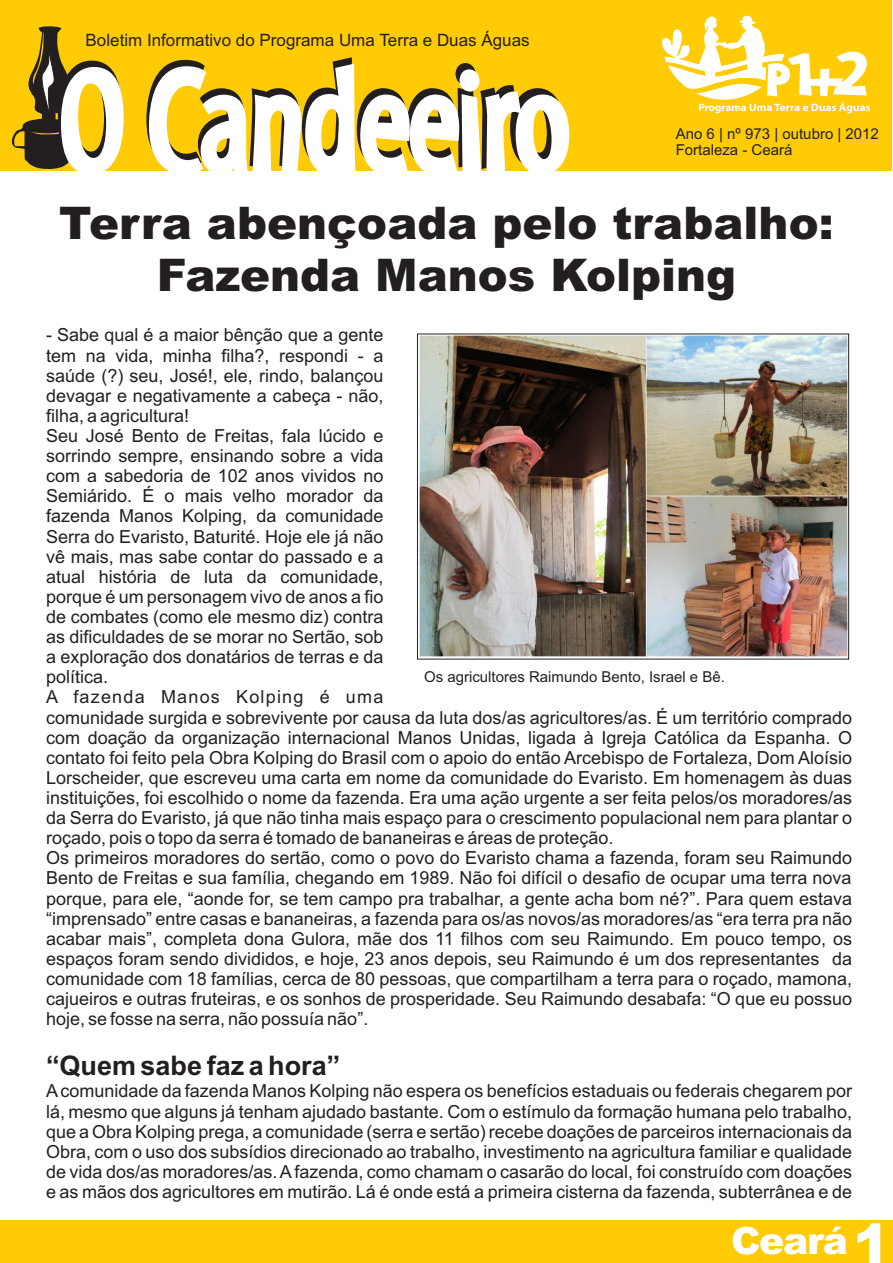
<style>
.page{position:relative;width:893px;height:1263px;background:#fff}
.page>*{position:absolute;margin:0;border:0;box-sizing:border-box;transform-origin:0 0}
.t1{font:900 55.5px "Arial";color:#fff}
.t2{font:900 45px/51.8px "Arial";color:#231f20;text-align:center}
.t3{font:900 37.5px "Arial";letter-spacing:-.03em;color:#fff}
.t4{font:700 27px "Arial";color:#231f20}
.t5{font:18px/20.1px "Arial";color:#231f20}
.t6{font:16.95px "Arial";color:#231f20}
.t7{font:15px/16.8px "Arial";color:#231f20}
</style>
<div class="page">
<div style="left:0;top:0;width:892px;height:170px;background:#ffcb04"></div>
<div style="left:0;top:1220px;width:893px;height:43px;background:#ffcb04"></div>
<div style="left:417px;top:334px;width:432px;height:325px;border:1px solid #231f20"></div>
<svg style="left:12px;top:26px;width:50px;height:143px"></svg>
<svg style="left:58px;top:57px;width:294px;height:112px"></svg>
<svg style="left:61px;top:64px;width:508px;height:107px"></svg>
<svg style="left:65px;top:69px;width:500px;height:102px"></svg>
<svg style="left:661px;top:15px;width:209px;height:98px"></svg>
<img style="left:420px;top:336px;width:427px;height:321px">
<p class="t6" style="left:86px;top:34px;width:446px">Boletim Informativo do Programa Uma Terra e Duas Águas</p>
<p class="t7" style="left:676px;top:126px;width:205px">Ano 6 | nº 973 | outubro | 2012<br>Fortaleza - Ceará</p>
<h2 class="t2" style="left:59px;top:202px;width:776px">Terra abençoada pelo trabalho:<br>Fazenda Manos Kolping</h2>
<p class="t5" style="left:46px;top:327px;width:808px">- Sabe qual é a maior bênção que a gente<br>tem na vida, minha filha?, respondi - a<br>saúde (?) seu, José!, ele, rindo, balançou<br>devagar e negativamente a cabeça - não,<br>filha, a agricultura!<br>Seu José Bento de Freitas, fala lúcido e<br>sorrindo sempre, ensinando sobre a vida<br>com a sabedoria de 102 anos vividos no<br>Semiárido. É o mais velho morador da<br>fazenda Manos Kolping, da comunidade<br>Serra do Evaristo, Baturité. Hoje ele já não<br>vê mais, mas sabe contar do passado e a<br>atual história de luta da comunidade,<br>porque é um personagem vivo de anos a fio<br>de combates (como ele mesmo diz) contra<br>as dificuldades de se morar no Sertão, sob<br>a exploração dos donatários de terras e da<br>política.<br>A fazenda Manos Kolping é uma<br>comunidade surgida e sobrevivente por causa da luta dos/as agricultores/as. É um território comprado com doação da organização internacional Manos Unidas, ligada à Igreja Católica da Espanha. O contato foi feito pela Obra Kolping do Brasil com o apoio do então Arcebispo de Fortaleza, Dom Aloísio Lorscheider, que escreveu uma carta em nome da comunidade do Evaristo. Em homenagem às duas instituições, foi escolhido o nome da fazenda. Era uma ação urgente a ser feita pelos/os moradores/as da Serra do Evaristo, já que não tinha mais espaço para o crescimento populacional nem para plantar o roçado, pois o topo da serra é tomado de bananeiras e áreas de proteção.<br>Os primeiros moradores do sertão, como o povo do Evaristo chama a fazenda, foram seu Raimundo Bento de Freitas e sua família, chegando em 1989. Não foi difícil o desafio de ocupar uma terra nova porque, para ele, “aonde for, se tem campo pra trabalhar, a gente acha bom né?”. Para quem estava “imprensado” entre casas e bananeiras, a fazenda para os/as novos/as moradores/as “era terra pra não acabar mais”, completa dona Gulora, mãe dos 11 filhos com seu Raimundo. Em pouco tempo, os espaços foram sendo divididos, e hoje, 23 anos depois, seu Raimundo é um dos representantes da comunidade com 18 famílias, cerca de 80 pessoas, que compartilham a terra para o roçado, mamona, cajueiros e outras fruteiras, e os sonhos de prosperidade. Seu Raimundo desabafa: “O que eu possuo hoje, se fosse na serra, não possuía não”.</p>
<h3 class="t4" style="left:46px;top:1056px;width:296px">“Quem sabe faz a hora”</h3>
<p class="t5" style="left:46px;top:1083px;width:807px;text-align:justify">Acomunidade da fazenda Manos Kolping não espera os benefícios estaduais ou federais chegarem por lá, mesmo que alguns já tenham ajudado bastante. Com o estímulo da formação humana pelo trabalho, que a Obra Kolping prega, a comunidade (serra e sertão) recebe doações de parceiros internacionais da Obra, com o uso dos subsídios direcionado ao trabalho, investimento na agricultura familiar e qualidade de vida dos/as moradores/as. Afazenda, como chamam o casarão do local, foi construído com doações e as mãos dos agricultores em mutirão. Lá é onde está a primeira cisterna da fazenda, subterrânea e de</p>
<h3 class="t3" style="left:731px;top:1227px;width:118px">Ceará</h3>
<p class="t7" style="left:424px;top:670px;width:302px">Os agricultores Raimundo Bento, Israel e Bê.</p>
<h1 class="t1" style="left:853px;top:1224px;width:39px">1</h1>
</div>
